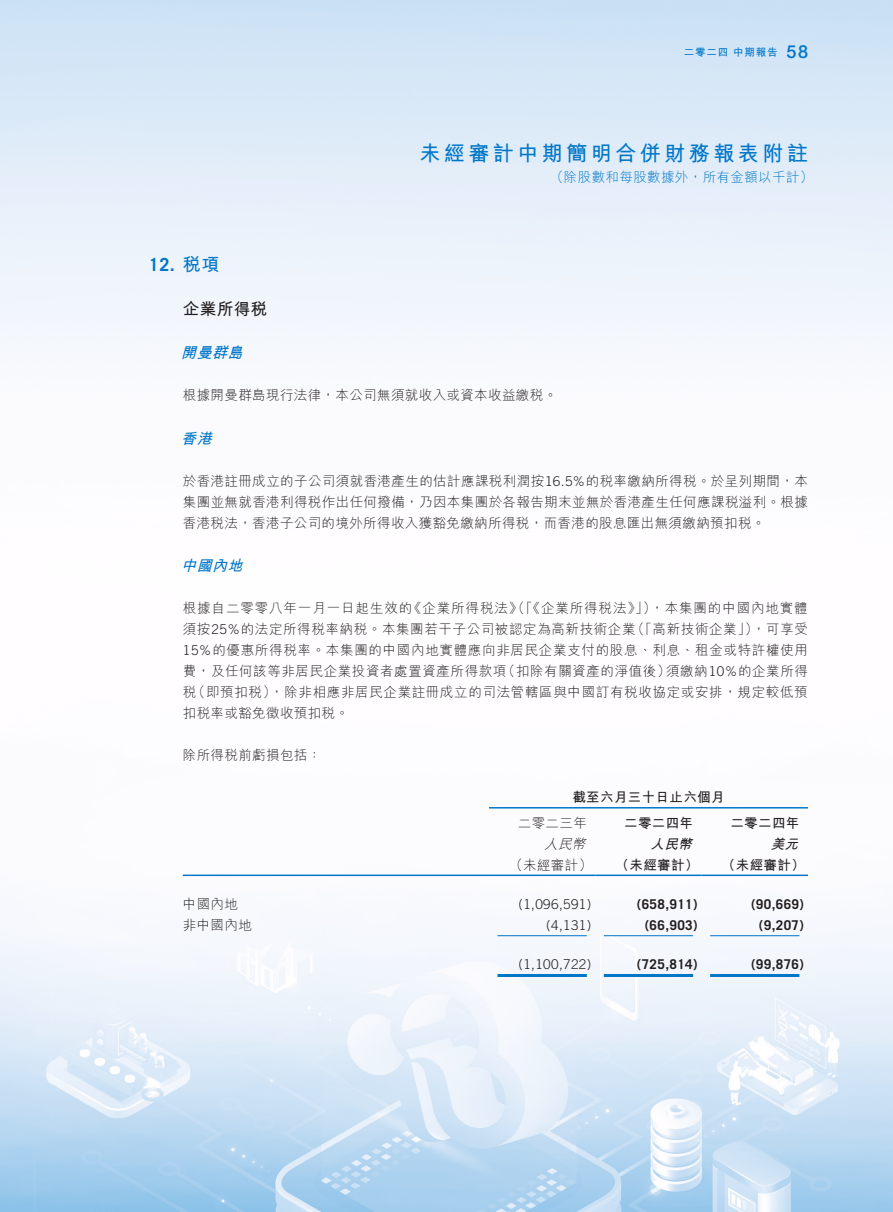
<style>
.page{position:relative;width:893px;height:1212px;background:#fff}
.page>*{position:absolute;margin:0;border:0;box-sizing:border-box;transform-origin:0 0}
.t1{font:700 21px "M Hei HK";letter-spacing:.165em;color:#0076c8}
.t2{font:700 18px "Trade Gothic LT Std";color:#0076c8}
.t3{font:500 18px "Helvetica Neue LT Std";color:#0076c8}
.t4{font:700 16.5px "M Hei HK";letter-spacing:.03em;color:#231f20}
.t5{font:italic 700 15px "M Hei HK";color:#0076c8}
.t6{font:300 13.5px/21px "M Hei HK";letter-spacing:.045em;color:#231f20}
.t7{font:700 13.5px "Trade Gothic LT Std";letter-spacing:.03em;color:#231f20}
.t8{font:300 13.5px "M Hei HK";letter-spacing:.065em;color:#231f20}
.t9{font:700 13.5px "M Hei HK";letter-spacing:.03em;color:#231f20}
.t10{font:300 13.5px "Trade Gothic LT Std";letter-spacing:.03em;color:#231f20}
.t11{font:300 13.5px "M Hei HK";letter-spacing:.03em;color:#0076c8}
.t12{font:italic 700 13.5px "M Hei HK";color:#231f20}
.t13{font:italic 300 13.5px "M Hei HK";color:#231f20}
.t14{font:700 10.5px "M Hei HK";letter-spacing:.08em;color:#0076c8}
.s1{font-family:"M Hei HK"}
.s2{font-family:"Trade Gothic LT Std"}
</style>
<div class="page">
<img style="left:0;top:0;width:893px;height:1212px">
<hr style="left:489px;top:807px;width:319px;height:1px;background:#0076c8">
<hr style="left:183px;top:874px;width:306px;height:2px;background:#0076c8">
<hr style="left:489px;top:874px;width:106px;height:2px;background:#0076c8">
<hr style="left:595px;top:874px;width:107px;height:2px;background:#0076c8">
<hr style="left:702px;top:874px;width:106px;height:2px;background:#0076c8">
<hr style="left:497px;top:935px;width:90px;height:1px;background:#0076c8">
<hr style="left:604px;top:935px;width:89px;height:1px;background:#0076c8">
<hr style="left:710px;top:935px;width:89px;height:1px;background:#0076c8">
<hr style="left:497px;top:974px;width:90px;height:3px;background:#0076c8">
<hr style="left:604px;top:974px;width:89px;height:3px;background:#0076c8">
<hr style="left:710px;top:974px;width:89px;height:3px;background:#0076c8">
<p class="t14" style="left:733px;top:44px;width:46px">中期報告</p>
<p class="t14" style="left:684px;top:44px;width:46px">二零二四</p>
<h2 class="t3" style="left:787px;top:41px;width:23px">58</h2>
<h1 class="t1" style="left:419px;top:138px;width:390px">未經審計中期簡明合併財務報表附註</h1>
<p class="t11" style="left:550px;top:170px;width:265px">（除股數和每股數據外，所有金額以千計(</p>
<h2 class="t2" style="left:149px;top:254px;width:72px">12. <span class="s1">稅項</span></h2>
<p class="t4" style="left:183px;top:297px;width:86px">企業所得稅</p>
<p class="t5" style="left:181px;top:342px;width:68px">開曼群島</p>
<p class="t6" style="left:183px;top:385px;width:376px">根據開曼群島現行法律，本公司無須就收入或資本收益繳稅。</p>
<p class="t5" style="left:181px;top:427px;width:37px">香港</p>
<p class="t6" style="left:183px;top:470px;width:627px;text-align:justify">於香港註冊成立的子公司須就香港產生的估計應課稅利潤按<span class="s2">16.5%</span>的稅率繳納所得稅。於呈列期間，本集團並無就香港利得稅作出任何撥備，乃因本集團於各報告期末並無於香港產生任何應課稅溢利。根據香港稅法，香港子公司的境外所得收入獲豁免繳納所得稅，而香港的股息匯出無須繳納預扣稅。</p>
<p class="t5" style="left:181px;top:555px;width:68px">中國內地</p>
<p class="t8" style="left:650px;top:601px;width:159px">，本集團的中國內地實體</p>
<p class="t8" style="left:408px;top:601px;width:250px">《企業所得稅法》（「《企業所得稅法》」）</p>
<p class="t8" style="left:183px;top:601px;width:231px">根據自二零零八年一月一日起生效的</p>
<p class="t6" style="left:183px;top:619px;width:454px">須按<span class="s2">25%</span>的法定所得稅率納稅。本集團若干子公司被認定為高新技術企業</p>
<p class="t6" style="left:183px;top:640px;width:627px"><span class="s2">15%</span>的優惠所得稅率。本集團的中國內地實體應向非居民企業支付的股息、利息、租金或特許權使用</p>
<p class="t6" style="left:666px;top:661px;width:143px">須繳納<span class="s2">10%</span>的企業所得</p>
<p class="t6" style="left:631px;top:619px;width:129px">（「高新技術企業」）</p>
<p class="t6" style="left:752px;top:619px;width:57px">，可享受</p>
<p class="t6" style="left:502px;top:661px;width:170px">（扣除有關資產的淨值後）</p>
<p class="t6" style="left:192px;top:661px;width:617px;text-indent:-9px">費，及任何該等非居民企業投資者處置資產所得款項<br>（即預扣稅，）除非相應非居民企業註冊成立的司法管轄區與中國訂有稅收協定或安排，規定較低預</p>
<p class="t6" style="left:183px;top:682px;width:168px">稅<br>扣稅率或豁免徵收預扣稅。</p>
<p class="t6" style="left:183px;top:745px;width:140px">除所得稅前虧損包括：</p>
<p class="t6" style="left:183px;top:893px;width:57px">中國內地</p>
<p class="t6" style="left:183px;top:914px;width:71px">非中國內地</p>
<p class="t9" style="left:572px;top:787px;width:154px">截至六月三十日止六個月</p>
<p class="t6" style="left:518px;top:812px;width:71px">二零二三年</p>
<p class="t9" style="left:624px;top:813px;width:71px">二零二四年</p>
<p class="t9" style="left:730px;top:813px;width:71px">二零二四年</p>
<p class="t13" style="left:544px;top:837px;width:46px">人民幣</p>
<p class="t12" style="left:650px;top:834px;width:47px">人民幣</p>
<p class="t12" style="left:771px;top:834px;width:34px">美元</p>
<p class="t6" style="left:509px;top:854px;width:84px">（未經審計）</p>
<p class="t9" style="left:616px;top:855px;width:84px">（未經審計）</p>
<p class="t9" style="left:722px;top:855px;width:84px">（未經審計(</p>
<p class="t10" style="left:518px;top:896px;width:74px">)1,096,591(</p>
<p class="t7" style="left:637px;top:896px;width:62px">)658,911(</p>
<p class="t7" style="left:751px;top:896px;width:54px">)90,669(</p>
<p class="t10" style="left:546px;top:917px;width:47px">)4,131(</p>
<p class="t7" style="left:645px;top:917px;width:54px">)66,903(</p>
<p class="t7" style="left:759px;top:917px;width:47px">)9,207(</p>
<p class="t10" style="left:518px;top:956px;width:74px">)1,100,722(</p>
<p class="t7" style="left:637px;top:956px;width:62px">)725,814(</p>
<p class="t7" style="left:751px;top:956px;width:54px">)99,876(</p>
</div>
